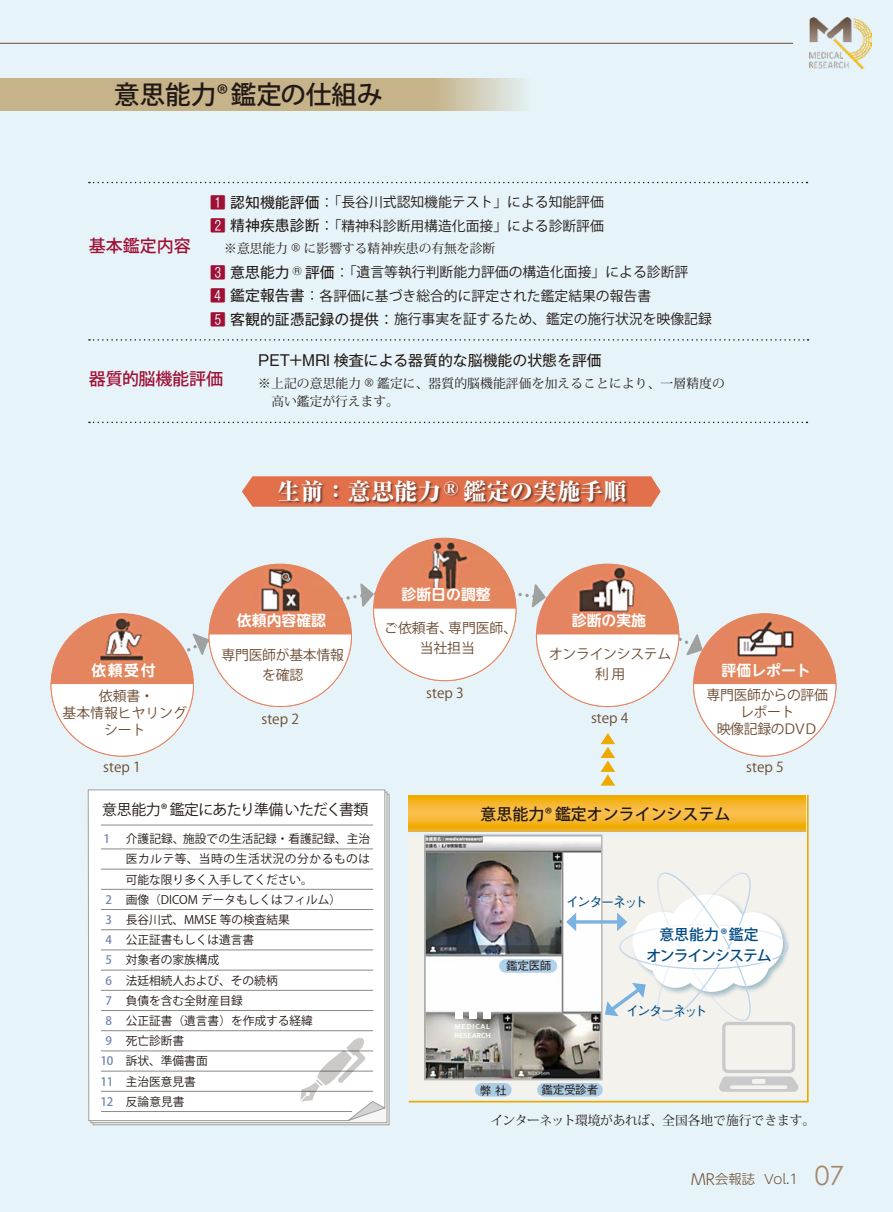
<style>
.page{position:relative;width:893px;height:1212px;background:#e6f4f9}
.page>*{position:absolute;margin:0;border:0;box-sizing:border-box;transform-origin:0 0}
.t1{font:500 25.5px "Koz Go Pro";color:#221815}
.t2{font:800 23.4px "Ryumin Pro";color:#fff}
.t3{font:500 16.95px "Koz Go Pro";letter-spacing:-.005em;color:#a01035}
.t4{font:500 15.9px "Koz Go Pro";color:#221815}
.t5{font:700 14.85px "UD Shin M Go Pro De";color:#fff}
.t6{font:14.85px "Gothic MB101 Pro";color:#221815}
.t7{font:14.85px "Koz Go Pro";letter-spacing:-.045em;color:#221815}
.t8{font:500 14.85px/21.3px "Koz Go Pro";letter-spacing:-.06em;color:#004a83;text-align:center}
.t9{font:13.8px/23.4px "Koz Go Pro";color:#221815}
.t10{font:13.8px/17px "Koz Go Pro";letter-spacing:-.01em;color:#6a4a31;text-align:center}
.t11{font:500 13.8px "Gothic BBB Pro";letter-spacing:-.17em;color:#004a83}
.t12{font:300 13.35px "UD Shin Go Pro";color:#6a4a31}
.t13{font:12.75px/18.6px "Koz Min Pro";color:#221815}
.t14{font:11.7px "Koz Go Pro";color:#221815}
.t15{font:11.7px "Koz Go Pro";letter-spacing:.05em;color:#221815}
.t16{font:500 11.7px "Gothic BBB Pro";letter-spacing:-.04em;color:#221815}
.t17{font:500 11.7px "Koz Go Pro";color:#7285ae}
.t18{font:700 7.65px/8.6px "Corbel";letter-spacing:-.015em;color:#fff}
.s1{font-family:"Gothic MB101 Pro";font-size:14.85px;color:#a01035}
.s2{font-family:"Gothic MB101 Pro";font-size:14.85px}
.s3{font-size:14.85px}
.s4{font-weight:500;color:#7285ae}
.s5{font-size:12.75px}
.s6{font-family:"Century Gothic";font-weight:400;font-size:26.55px;color:#a58869}
</style>
<div class="page">
<img style="left:408px;top:795px;width:401px;height:308px">
<svg style="left:89px;top:339px;width:719px;height:2px"></svg>
<svg style="left:89px;top:182px;width:718px;height:1px"></svg>
<svg style="left:89px;top:422px;width:718px;height:1px"></svg>
<div style="left:88px;top:789px;width:297px;height:332px;background:#fff"></div>
<hr style="left:101px;top:825px;width:272px;height:1px;background:#898989">
<hr style="left:101px;top:849px;width:272px;height:1px;background:#898989">
<hr style="left:101px;top:869px;width:272px;height:1px;background:#898989">
<hr style="left:101px;top:889px;width:272px;height:1px;background:#898989">
<hr style="left:101px;top:909px;width:272px;height:1px;background:#898989">
<hr style="left:101px;top:929px;width:272px;height:1px;background:#898989">
<hr style="left:101px;top:950px;width:272px;height:1px;background:#898989">
<hr style="left:101px;top:970px;width:272px;height:1px;background:#898989">
<hr style="left:101px;top:990px;width:272px;height:1px;background:#898989">
<hr style="left:101px;top:1010px;width:272px;height:1px;background:#898989">
<hr style="left:101px;top:1030px;width:272px;height:1px;background:#898989">
<hr style="left:101px;top:1050px;width:272px;height:1px;background:#898989">
<hr style="left:101px;top:1071px;width:272px;height:1px;background:#898989">
<hr style="left:101px;top:1091px;width:272px;height:1px;background:#898989">
<hr style="left:101px;top:1111px;width:251px;height:1px;background:#898989">
<svg style="left:300px;top:1037px;width:86px;height:84px;background:#eee"></svg>
<div style="left:506px;top:959px;width:44px;height:14px;background:#b0d2ed"></div>
<div style="left:544px;top:1083px;width:52px;height:13px;background:#abcce4"></div>
<div style="left:482px;top:1083px;width:23px;height:13px;background:#abcce4"></div>
<hr style="left:0;top:43px;width:793px;height:1px;background:#6a4a31">
<svg style="left:242px;top:476px;width:419px;height:31px;background:#e18364"></svg>
<svg style="left:409px;top:795px;width:127px;height:36px;background:#f3b428"></svg>
<svg style="left:0;top:79px;width:525px;height:32px;background:#c8b892"></svg>
<div style="left:278px;top:479px;width:351px;height:26px;background:#221815;opacity:.6"></div>
<svg style="left:531px;top:584px;width:16px;height:24px"></svg>
<img style="left:728px;top:614px;width:84px;height:17px">
<img style="left:82px;top:614px;width:88px;height:17px">
<div style="left:536px;top:564px;width:143px;height:142px;background:#e58460;border-radius:50%"></div>
<img style="left:571px;top:564px;width:108px;height:63px">
<svg style="left:536px;top:631px;width:301px;height:461px"></svg>
<div style="left:209px;top:564px;width:142px;height:142px;background:#e58460;border-radius:50%"></div>
<img style="left:244px;top:564px;width:107px;height:57px">
<svg style="left:50px;top:631px;width:302px;height:126px"></svg>
<div style="left:374px;top:538px;width:142px;height:143px;background:#e58460;border-radius:50%"></div>
<img style="left:412px;top:538px;width:98px;height:42px">
<svg style="left:360px;top:580px;width:157px;height:101px"></svg>
<img style="left:809px;top:17px;width:63px;height:52px">
<h1 class="t1" style="left:114px;top:78px;width:270px">意思能力®鑑定の仕組み</h1>
<p class="t9" style="left:210px;top:191px;width:395px"><span class="s1">1</span> <span class="s2">認知機能評価：</span>「長谷川式認知機能テスト」による知能評価<br><span class="s1">2</span> <span class="s2">精神疾患診断：</span>「精神科診断用構造化面接」による診断評価</p>
<p class="t13" style="left:224px;top:239px;width:272px">※意思能力 ® に影響する精神疾患の有無を診断</p>
<p class="t9" style="left:210px;top:261px;width:503px"><span class="s1">3</span> <span class="s2">意思能力</span> <sup>®</sup> <span class="s2">評価：</span>「遺言等執行判断能力評価の構造化面接」による診断評<br><span class="s1">4</span> <span class="s2">鑑定報告書：</span>各評価に基づき総合的に評定された鑑定結果の報告書<br><span class="s1">5</span> <span class="s2">客観的証憑記録の提供</span><span class="s3">：</span>施行事実を証するため、鑑定の施行状況を映像記録</p>
<p class="t6" style="left:258px;top:348px;width:345px">PET+MRI 検査による器質的な脳機能の状態を評価</p>
<p class="t13" style="left:244px;top:373px;width:482px;text-indent:14px">※上記の意思能力 ® 鑑定に、器質的脳機能評価を加えることにより、一層精度の　　高い鑑定が行えます。</p>
<h3 class="t3" style="left:89px;top:235px;width:104px">基本鑑定内容</h3>
<h3 class="t3" style="left:89px;top:368px;width:136px">器質的脳機能評価</h3>
<p class="t5" style="left:92px;top:658px;width:65px">依頼受付</p>
<p class="t10" style="left:63px;top:687px;width:126px">依頼書・<br>基本情報ヒヤリングシート</p>
<p class="t10" style="left:103px;top:759px;width:39px">step 1</p>
<h2 class="t2" style="left:277px;top:473px;width:351px">生前：意思能力<sup>®</sup> 鑑定の実施手順</h2>
<p class="t5" style="left:237px;top:609px;width:91px">依頼内容確認</p>
<p class="t10" style="left:222px;top:645px;width:124px;line-height:20.2px">専門医師が基本情報を確認</p>
<p class="t10" style="left:261px;top:711px;width:39px">step 2</p>
<p class="t5" style="left:401px;top:583px;width:91px">診断日の調整</p>
<p class="t10" style="left:384px;top:618px;width:135px;line-height:20.2px">ご依頼者、専門医師、当社担当</p>
<p class="t10" style="left:426px;top:685px;width:39px">step 3</p>
<p class="t5" style="left:572px;top:609px;width:76px">診断の実施</p>
<p class="t10" style="left:549px;top:644px;width:124px;line-height:20.2px">オンラインシステム利 用</p>
<p class="t10" style="left:591px;top:710px;width:39px">step 4</p>
<p class="t5" style="left:721px;top:658px;width:91px">評価レポート</p>
<p class="t10" style="left:707px;top:687px;width:123px">専門医師からの評価レポート<br>映像記録のＤＶＤ</p>
<p class="t10" style="left:746px;top:759px;width:39px">step 5</p>
<p class="t7" style="left:102px;top:800px;width:268px">意思能力® 鑑定にあたり準備いただく書類</p>
<p class="t17" style="left:104px;top:831px;width:8px">1</p>
<p class="t14" style="left:126px;top:831px;width:246px">介護記録、施設での生活記録・看護記録、主治</p>
<p class="t15" style="left:126px;top:851px;width:246px">医カルテ等、当時の生活状況の分かるものは</p>
<p class="t14" style="left:126px;top:872px;width:189px">可能な限り多く入手してください。</p>
<p class="t14" style="left:106px;top:892px;width:237px"><span class="s4">2</span> 画像（DICOM データもしくはフィルム）</p>
<p class="t14" style="left:106px;top:912px;width:186px"><span class="s4">3</span> 長谷川式、MMSE 等の検査結果</p>
<p class="t14" style="left:106px;top:932px;width:150px"><span class="s4">4</span> 公正証書もしくは遺言書</p>
<p class="t14" style="left:106px;top:952px;width:115px"><span class="s4">5</span> 対象者の家族構成</p>
<p class="t14" style="left:106px;top:973px;width:174px"><span class="s4">6</span> 法廷相続人および、その続柄</p>
<p class="t14" style="left:106px;top:993px;width:139px"><span class="s4">7</span> 負債を含む全財産目録</p>
<p class="t14" style="left:106px;top:1013px;width:209px"><span class="s4">8</span> 公正証書（遺言書）を作成する経緯</p>
<p class="t14" style="left:106px;top:1033px;width:80px"><span class="s4">9</span> 死亡診断書</p>
<p class="t14" style="left:100px;top:1053px;width:109px"><span class="s4">10</span> 訴状、準備書面</p>
<p class="t14" style="left:100px;top:1074px;width:97px"><span class="s4">11</span> 主治医意見書</p>
<p class="t14" style="left:100px;top:1094px;width:86px"><span class="s4">12</span> 反論意見書</p>
<h3 class="t4" style="left:480px;top:804px;width:251px">意思能力® 鑑定オンラインシステム</h3>
<p class="t16" style="left:506px;top:956px;width:47px">鑑定医師</p>
<p class="t18" style="left:454px;top:1022px;width:38px">MEDICAL<br>RESEARCH</p>
<p class="t11" style="left:566px;top:891px;width:83px">インターネット</p>
<p class="t8" style="left:646px;top:924px;width:127px">意思能力®鑑定<br>オンラインシステム</p>
<p class="t11" style="left:626px;top:999px;width:83px">インターネット</p>
<p class="t16" style="left:480px;top:1081px;width:29px">弊 社</p>
<p class="t16" style="left:541px;top:1080px;width:58px">鑑定受診者</p>
<p class="t13" style="left:491px;top:1111px;width:326px">インターネット環境があれば、全国各地で施行できます。</p>
<p class="t12" style="left:691px;top:1168px;width:154px"><span class="s3">MR</span>会報誌 <span class="s5">V</span>ol.1 <span class="s6">07</span></p>
</div>
